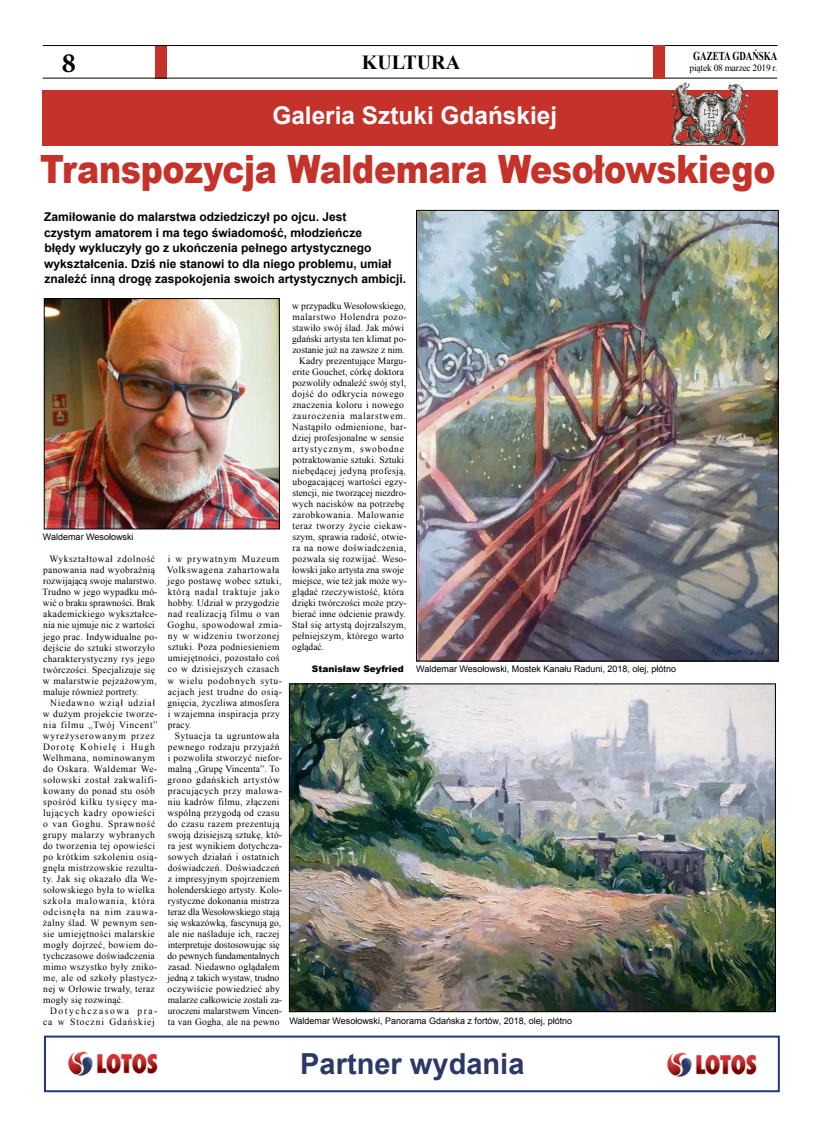
<style>
.page{position:relative;width:820px;height:1134px;background:#fff}
.page>*{position:absolute;margin:0;border:0;box-sizing:border-box;transform-origin:0 0}
.t1{font:900 39px "Arial";letter-spacing:-.01em;color:#c4322a;scale:.85 1}
.t2{font:700 29px "Arial";color:#2c3867}
.t3{font:700 28px "Minion Pro";color:#000}
.t4{font:700 24.4px "Arial";color:#fff}
.t5{font:700 20px "Times New Roman";color:#000}
.t6{font:700 12px/15.5px "Arial";color:#000}
.t7{font:700 12px "Times New Roman";color:#000;scale:.75 1}
.t8{font:9.5px/11px "Times New Roman";letter-spacing:.03em;color:#000}
.t9{font:9.5px "Times New Roman";color:#000}
.t10{font:9.5px "Times New Roman";letter-spacing:.01em;color:#000}
.t11{font:9.5px "Times New Roman";letter-spacing:.005em;color:#000}
.t12{font:9.5px/11px "Times New Roman";letter-spacing:.09em;color:#000;text-align:right}
.t13{font:9.5px "Times New Roman";letter-spacing:.05em;color:#000}
.t14{font:9.5px "Times New Roman";letter-spacing:.075em;color:#000}
.t15{font:9.5px "Times New Roman";letter-spacing:.08em;color:#000}
.t16{font:9.5px "Times New Roman";letter-spacing:-.03em;color:#000}
.t17{font:9px "Arial";color:#000}
.t18{font:900 9px "Arial";color:#000}
</style>
<div class="page">
<div style="left:156px;top:45px;width:11px;height:33px;background:#c4322a"></div>
<hr style="left:43px;top:45px;width:734px;height:1px;background:#000">
<hr style="left:43px;top:78px;width:734px;height:1px;background:#000">
<div style="left:652px;top:45px;width:12px;height:33px;background:#c4322a"></div>
<div style="left:43px;top:90px;width:735px;height:55px;background:#c4322a"></div>
<img style="left:668px;top:82px;width:80px;height:63px">
<img style="left:46px;top:300px;width:232px;height:227px">
<div style="left:44px;top:298px;width:236px;height:231px;border:1px solid #000"></div>
<img style="left:418px;top:212px;width:358px;height:447px">
<img style="left:291px;top:685px;width:482px;height:325px">
<div style="left:289px;top:683px;width:486px;height:329px;border:1px solid #000"></div>
<div style="left:44px;top:1035px;width:735px;height:57px;border:2px solid #243584"></div>
<img style="left:68px;top:1051px;width:90px;height:25px">
<img style="left:667px;top:1052px;width:90px;height:25px">
<p class="t7" style="left:693px;top:47px;width:114px">GAZETA GDAŃSKA</p>
<h3 class="t3" style="left:62px;top:44px;width:16px">8</h3>
<p class="t16" style="left:689px;top:61px;width:89px">piątek 08 marzec 2019 r.</p>
<h3 class="t4" style="left:272px;top:100px;width:286px">Galeria Sztuki Gdańskiej</h3>
<h3 class="t5" style="left:362px;top:48px;width:100px">KULTURA</h3>
<h1 class="t1" style="left:40px;top:141px;width:866px">Transpozycja Waldemara Wesołowskiego</h1>
<p class="t6" style="left:44px;top:210px;width:363px">Zamiłowanie do malarstwa odziedziczył po ojcu. Jest<br>czystym amatorem i ma tego świadomość, młodzieńcze<br>błędy wykluczyły go z ukończenia pełnego artystycznego wykształcenia. Dziś nie stanowi to dla niego problemu, umiał znaleźć inną drogę zaspokojenia swoich artystycznych ambicji.</p>
<p class="t17" style="left:43px;top:531px;width:92px">Waldemar Wesołowski</p>
<p class="t8" style="left:43px;top:554px;width:116px;text-indent:7px">Wykształtował zdolność panowania nad wyobraźnią rozwijającą swoje malarstwo.<br>Trudno w jego wypadku mó&shy;wić o braku sprawności. Brak akademickiego wykształce&shy;nia nie ujmuje nic z wartości jego prac. Indywidualne po&shy;dejście do sztuki stworzyło charakterystyczny rys jego twórczości. Specjalizuje się w malarstwie pejzażowym, maluje również portrety.</p>
<p class="t8" style="left:42px;top:697px;width:117px;text-indent:8px">Niedawno wziął udział w dużym projekcie tworze&shy;nia filmu „Twój Vincent” wyreżyserowanym przez<br>Dorotę Kobielę i Hugh<br>Welhmana, nominowanym do Oskara. Waldemar We&shy;sołowski został zakwalifi&shy;kowany do ponad stu osób spośród kilku tysięcy ma&shy;lujących kadry opowieści o van Goghu. Sprawność grupy malarzy wybranych do tworzenia tej opowieści po krótkim szkoleniu osią&shy;gnęła mistrzowskie rezulta&shy;ty. Jak się okazało dla We&shy;sołowskiego była to wielka szkoła malowania, która odcisnęła na nim zauwa&shy;żalny ślad. W pewnym sen&shy;sie umiejętności malarskie mogły dojrzeć, bowiem do&shy;tychczasowe doświadczenia mimo wszystko były zniko&shy;me, ale od szkoły plastycz&shy;nej w Orłowie trwały, teraz mogły się rozwinąć.</p>
<p class="t12" style="left:43px;top:1005px;width:116px">Dotychczasowa pra&shy;ca w Stoczni Gdańskiej</p>
<p class="t9" style="left:292px;top:300px;width:115px">w przypadku Wesołowskiego,</p>
<p class="t13" style="left:292px;top:311px;width:116px">malarstwo Holendra pozo-</p>
<p class="t8" style="left:292px;top:323px;width:113px">stawiło swój ślad. Jak mówi</p>
<p class="t11" style="left:292px;top:333px;width:116px">gdański artysta ten klimat po-</p>
<p class="t9" style="left:292px;top:344px;width:114px">zostanie już na zawsze z nim.</p>
<p class="t10" style="left:299px;top:355px;width:109px">Kadry prezentujące Margu-</p>
<p class="t10" style="left:292px;top:366px;width:113px">erite Gouchet, córkę doktora</p>
<p class="t9" style="left:292px;top:377px;width:115px">pozwoliły odnaleźć swój styl,</p>
<p class="t8" style="left:292px;top:389px;width:113px">dojść do odkrycia nowego</p>
<p class="t8" style="left:292px;top:400px;width:113px">znaczenia koloru i nowego</p>
<p class="t14" style="left:292px;top:410px;width:115px">zauroczenia malarstwem.</p>
<p class="t8" style="left:292px;top:422px;width:116px">Nastąpiło odmienione, bar-</p>
<p class="t8" style="left:292px;top:433px;width:113px">dziej profesjonalne w sensie</p>
<p class="t15" style="left:292px;top:443px;width:113px">artystycznym, swobodne</p>
<p class="t10" style="left:292px;top:454px;width:113px">potraktowanie sztuki. Sztuki</p>
<p class="t8" style="left:292px;top:466px;width:115px">niebędącej jedyną profesją,</p>
<p class="t8" style="left:292px;top:477px;width:116px">ubogacającej wartości egzy-</p>
<p class="t9" style="left:292px;top:487px;width:116px">stencji, nie tworzącej niezdro-</p>
<p class="t8" style="left:292px;top:499px;width:114px">wych nacisków na potrzebę</p>
<p class="t8" style="left:292px;top:510px;width:113px">zarobkowania. Malowanie</p>
<p class="t8" style="left:292px;top:521px;width:116px">teraz tworzy życie ciekaw-</p>
<p class="t10" style="left:292px;top:531px;width:116px">szym, sprawia radość, otwie-</p>
<p class="t8" style="left:292px;top:543px;width:115px">ra na nowe doświadczenia,</p>
<p class="t8" style="left:292px;top:554px;width:116px">pozwala się rozwijać. Weso-</p>
<p class="t9" style="left:292px;top:564px;width:113px">łowski jako artysta zna swoje</p>
<p class="t9" style="left:292px;top:575px;width:116px">miejsce, wie też jak może wy-</p>
<p class="t8" style="left:292px;top:587px;width:113px">glądać rzeczywistość, która</p>
<p class="t11" style="left:292px;top:597px;width:116px">dzięki twórczości może przy-</p>
<p class="t8" style="left:292px;top:609px;width:115px">bierać inne odcienie prawdy.</p>
<p class="t8" style="left:292px;top:620px;width:115px">Stał się artystą dojrzalszym,</p>
<p class="t8" style="left:292px;top:631px;width:113px">pełniejszym, którego warto</p>
<p class="t9" style="left:292px;top:641px;width:33px">oglądać.</p>
<p class="t18" style="left:312px;top:662px;width:93px">Stanisław Seyfried</p>
<p class="t8" style="left:167px;top:554px;width:117px">i w prywatnym Muzeum<br>Volkswagena zahartowała jego postawę wobec sztuki, którą nadal traktuje jako hobby. Udział w przygodzie nad realizacją filmu o van<br>Goghu, spowodował zmia&shy;ny w widzeniu tworzonej sztuki. Poza podniesieniem umiejętności, pozostało coś co w dzisiejszych czasach w wielu podobnych sytu&shy;acjach jest trudne do osią&shy;gnięcia, życzliwa atmosfera i wzajemna inspiracja przy pracy.</p>
<p class="t8" style="left:167px;top:730px;width:116px;text-align:center">Sytuacja ta ugruntowała pewnego rodzaju przyjaźń i pozwoliła stworzyć niefor&shy;malną „Grupę Vincenta”. To grono gdańskich artystów pracujących przy malowa&shy;niu kadrów filmu, złączeni wspólną przygodą od czasu do czasu razem prezentują swoją dzisiejszą sztukę, któ&shy;ra jest wynikiem dotychcza&shy;sowych działań i ostatnich doświadczeń. Doświadczeń z impresyjnym spojrzeniem holenderskiego artysty. Kolo&shy;rystyczne dokonania mistrza teraz dla Wesołowskiego stają się wskazówką, fascynują go, ale nie naśladuje ich, raczej interpretuje dostosowując się do pewnych fundamentalnych zasad. Niedawno oglądałem jedną z takich wystaw, trudno oczywiście powiedzieć aby malarze całkowicie zostali za&shy;uroczeni malarstwem Vincen&shy;ta van Gogha, ale na pewno</p>
<p class="t17" style="left:416px;top:662px;width:261px">Waldemar Wesołowski, Mostek Kanału Raduni, 2018, olej, płótno</p>
<p class="t17" style="left:289px;top:1015px;width:284px">Waldemar Wesołowski, Panorama Gdańska z fortów, 2018, olej, płótno</p>
<h2 class="t2" style="left:300px;top:1045px;width:226px">Partner wydania</h2>
</div>
